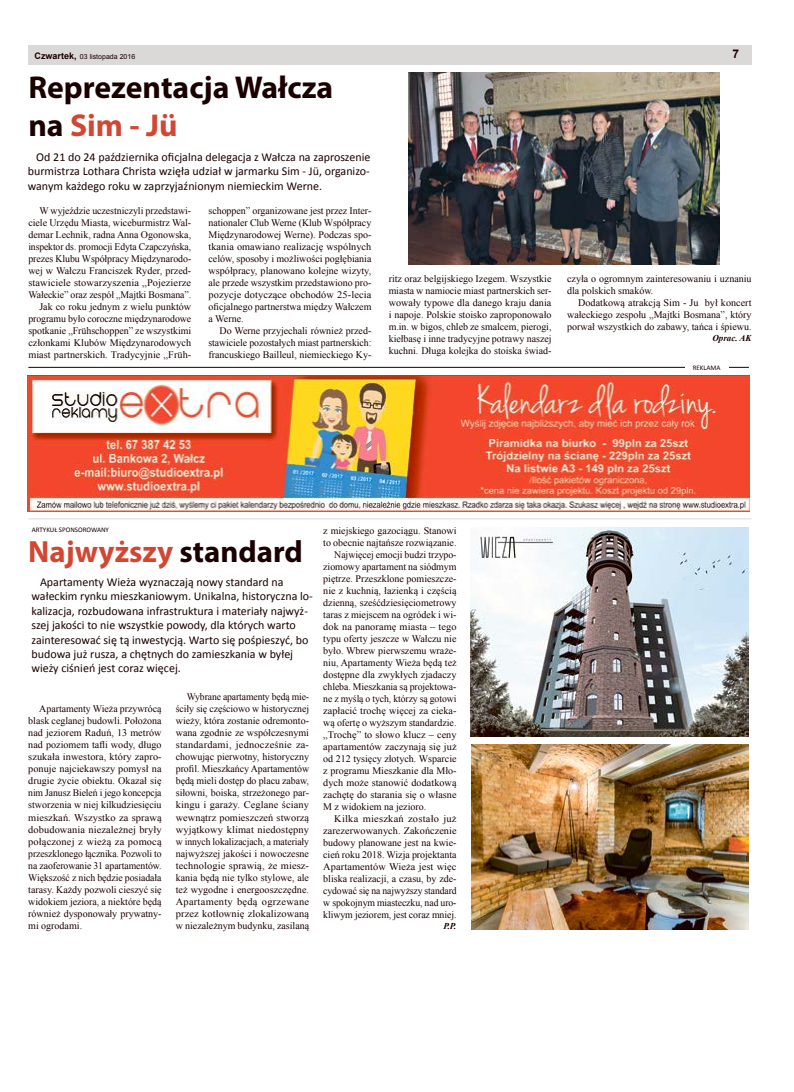
<style>
.page{position:relative;width:794px;height:1092px;background:#fff}
.page>*{position:absolute;margin:0;border:0;box-sizing:border-box;transform-origin:0 0}
.t1{font:700 31.7px/38px "Myriad Pro";color:#1a0000}
.t2{font:700 30.8px "Myriad Pro";color:#d14733}
.t3{font:12px/14.4px "Calibri";color:#1a0000;text-align:justify}
.t4{font:700 12px "Arial";color:#1a0000}
.t5{font:10px/12px "Times New Roman";color:#1a0000;text-align:justify}
.t6{font:10px/12px "Times New Roman";color:#1a0000;text-align:justify;scale:.96 1}
.t7{font:10px "Times New Roman";color:#1a0000;scale:1.04 1}
.t8{font:10px "Times New Roman";letter-spacing:.025em;color:#1a0000;scale:1.04 1}
.t9{font:italic 700 9px "Times New Roman";color:#1a0000}
.t10{font:7px "Calibri";color:#1a0000}
.t11{font:7px "Arial";color:#1a0000}
.s1{font-weight:700;font-size:9px}
.s2{color:#d14733}
.s3{color:#1a0000}
</style>
<div class="page">
<div style="left:28px;top:45px;width:723px;height:19px;background:#dbd9d7"></div>
<hr style="left:28px;top:367px;width:721px;height:1px;background:#1a0000">
<div style="left:685px;top:364px;width:43px;height:6px;background:#fff"></div>
<hr style="left:28px;top:518px;width:723px;height:1px;background:#dbd9d7">
<img style="left:28px;top:375px;width:722px;height:136px">
<img style="left:408px;top:72px;width:311px;height:192px">
<img style="left:472px;top:744px;width:277px;height:185px">
<img style="left:470px;top:527px;width:279px;height:209px">
<p class="t11" style="left:35px;top:52px;width:102px"><span class="s1">Czwartek,</span> 03 listopada 2016</p>
<p class="t4" style="left:732px;top:46px;width:8px">7</p>
<h1 class="t1" style="left:28px;top:67px;width:306px">Reprezentacja Wałcza na <span class="s2">Sim - Jü</span></h1>
<p class="t3" style="left:28px;top:150px;width:344px;text-indent:9px">Od 21 do 24 października oficjalna delegacja z Wałcza na zaproszenie burmistrza Lothara Christa wzięła udział w jarmarku Sim - Jü, organizo&shy;wanym każdego roku w zaprzyjaźnionym niemieckim Werne.</p>
<p class="t5" style="left:208px;top:204px;width:164px">schoppen” organizowane jest przez Inter&shy;nationaler Club Werne (Klub Współpracy Międzynarodowej Werne). Podczas spo&shy;tkania omawiano realizację wspólnych celów, sposoby i możliwości pogłębiania współpracy, planowano kolejne wizyty, ale przede wszystkim przedstawiono pro&shy;pozycje dotyczące obchodów 25-lecia oficjalnego partnerstwa między Wałczem a Werne.</p>
<p class="t5" style="left:208px;top:324px;width:164px;text-indent:11px">Do Werne przyjechali również przed&shy;stawiciele pozostałych miast partnerskich: francuskiego Bailleul, niemieckiego Ky-</p>
<p class="t5" style="left:28px;top:204px;width:164px;text-align:right">W wyjeździe uczestniczyli przedstawi&shy;ciele Urzędu Miasta, wiceburmistrz Wal&shy;demar Lechnik, radna Anna Ogonowska, inspektor ds. promocji Edyta Czapczyńska, prezes Klubu Współpracy Międzynarodo&shy;wej w Wałczu Franciszek Ryder, przed&shy;stawiciele stowarzyszenia „Pojezierze Wałeckie” oraz zespół „Majtki Bosmana”.<br>Jak co roku jednym z wielu punktów programu było coroczne międzynarodowe spotkanie „Frühschoppen” ze wszystkimi członkami Klubów Międzynarodowych miast partnerskich. Tradycyjnie „Früh-</p>
<p class="t5" style="left:389px;top:272px;width:164px">ritz oraz belgijskiego Izegem. Wszystkie miasta w namiocie miast partnerskich ser&shy;wowały typowe dla danego kraju dania i napoje. Polskie stoisko zaproponowało m.in. w bigos, chleb ze smalcem, pierogi, kiełbasę i inne tradycyjne potrawy naszej kuchni. Długa kolejka do stoiska świad-</p>
<p class="t5" style="left:567px;top:272px;width:186px">czyła o ogromnym zainteresowaniu i uznaniu dla polskich smaków.</p>
<p class="t5" style="left:567px;top:296px;width:186px;text-indent:11px">Dodatkową atrakcją Sim - Ju był koncert wałeckiego zespołu „Majtki Bosmana”, który porwał wszystkich do zabawy, tańca i śpiewu.</p>
<p class="t9" style="left:712px;top:331px;width:41px">Oprac. AK</p>
<p class="t10" style="left:692px;top:363px;width:29px">REKLAMA</p>
<p class="t10" style="left:32px;top:525px;width:79px">ARTYKUŁ SPONSOROWANY</p>
<h2 class="t2" style="left:28px;top:532px;width:276px">Najwyższy <span class="s3">standard</span></h2>
<p class="t3" style="left:31px;top:574px;width:283px;text-align:left;text-indent:9px">Apartamenty Wieża wyznaczają nowy standard na wałeckim rynku mieszkaniowym. Unikalna, historyczna lo&shy;kalizacja, rozbudowana infrastruktura i materiały najwyż&shy;szej jakości to nie wszystkie powody, dla których warto zainteresować się tą inwestycją. Warto się pośpieszyć, bo budowa już rusza, a chętnych do zamieszkania w byłej wieży ciśnień jest coraz więcej.</p>
<p class="t5" style="left:28px;top:703px;width:135px;text-indent:11px">Apartamenty Wieża przywrócą blask ceglanej budowli. Położona nad jeziorem Raduń, 13 metrów nad poziomem tafli wody, długo szukała inwestora, który zapro&shy;ponuje najciekawszy pomysł na drugie życie obiektu. Okazał się nim Janusz Bieleń i jego koncepcja stworzenia w niej kilkudziesięciu mieszkań. Wszystko za sprawą dobudowania niezależnej bryły połączonej z wieżą za pomocą przeszklonego łącznika. Pozwoli to na zaoferowanie 31 apartamentów.<br>Większość z nich będzie posiadała tarasy. Każdy pozwoli cieszyć się widokiem jeziora, a niektóre będą również dysponowały prywatny&shy;mi ogrodami.</p>
<p class="t6" style="left:176px;top:691px;width:140px;text-indent:11px">Wybrane apartamenty będą mie&shy;ściły się częściowo w historycznej wieży, która zostanie odremonto&shy;wana zgodnie ze współczesnymi standardami, jednocześnie za&shy;chowując pierwotny, historyczny profil. Mieszkańcy Apartamentów będą mieli dostęp do placu zabaw, siłowni, boiska, strzeżonego par&shy;kingu i garaży. Ceglane ściany wewnątrz pomieszczeń stworzą wyjątkowy klimat niedostępny w innych lokalizacjach, a materiały najwyższej jakości i nowoczesne technologie sprawią, że miesz&shy;kania będą nie tylko stylowe, ale też wygodne i energooszczędne.<br>Apartamenty będą ogrzewane przez kotłownię zlokalizowaną w niezależnym budynku, zasilaną</p>
<p class="t5" style="left:323px;top:524px;width:135px">z miejskiego gazociągu. Stanowi</p>
<p class="t5" style="left:323px;top:536px;width:135px">to obecnie najtańsze rozwiązanie.</p>
<p class="t5" style="left:334px;top:548px;width:124px">Najwięcej emocji budzi trzypo-</p>
<p class="t5" style="left:323px;top:560px;width:135px">ziomowy apartament na siódmym</p>
<p class="t5" style="left:323px;top:572px;width:135px">piętrze. Przeszklone pomieszcze-</p>
<p class="t5" style="left:323px;top:584px;width:135px">nie z kuchnią, łazienką i częścią</p>
<p class="t5" style="left:323px;top:596px;width:135px">dzienną, sześćdziesięciometrowy</p>
<p class="t5" style="left:323px;top:608px;width:135px">taras z miejscem na ogródek i wi-</p>
<p class="t5" style="left:323px;top:620px;width:135px">dok na panoramę miasta – tego</p>
<p class="t5" style="left:323px;top:632px;width:135px">typu oferty jeszcze w Wałczu nie</p>
<p class="t5" style="left:323px;top:644px;width:135px">było. Wbrew pierwszemu wraże-</p>
<p class="t5" style="left:323px;top:656px;width:135px">niu, Apartamenty Wieża będą też</p>
<p class="t5" style="left:323px;top:668px;width:135px">dostępne dla zwykłych zjadaczy</p>
<p class="t5" style="left:323px;top:680px;width:135px">chleba. Mieszkania są projektowa-</p>
<p class="t5" style="left:323px;top:692px;width:135px">ne z myślą o tych, którzy są gotowi</p>
<p class="t5" style="left:323px;top:704px;width:135px">zapłacić trochę więcej za cieka-</p>
<p class="t5" style="left:323px;top:716px;width:135px">wą ofertę o wyższym standardzie.</p>
<p class="t5" style="left:323px;top:728px;width:135px">„Trochę” to słowo klucz – ceny</p>
<p class="t5" style="left:323px;top:740px;width:135px">apartamentów zaczynają się już</p>
<p class="t5" style="left:323px;top:752px;width:135px">od 212 tysięcy złotych. Wsparcie</p>
<p class="t5" style="left:323px;top:764px;width:135px">z programu Mieszkanie dla Mło-</p>
<p class="t5" style="left:323px;top:776px;width:135px">dych może stanowić dodatkową</p>
<p class="t5" style="left:323px;top:788px;width:135px">zachętę do starania się o własne</p>
<p class="t5" style="left:323px;top:800px;width:105px">M z widokiem na jezioro.</p>
<p class="t8" style="left:334px;top:812px;width:119px">Kilka mieszkań zostało już</p>
<p class="t5" style="left:323px;top:824px;width:135px">zarezerwowanych. Zakończenie</p>
<p class="t5" style="left:323px;top:836px;width:135px">budowy planowane jest na kwie-</p>
<p class="t5" style="left:323px;top:848px;width:135px">cień roku 2018. Wizja projektanta</p>
<p class="t7" style="left:323px;top:860px;width:130px">Apartamentów Wieża jest więc</p>
<p class="t5" style="left:323px;top:872px;width:135px">bliska realizacji, a czasu, by zde-</p>
<p class="t6" style="left:323px;top:884px;width:140px">cydować się na najwyższy standard</p>
<p class="t5" style="left:323px;top:896px;width:135px">w spokojnym miasteczku, nad uro-</p>
<p class="t5" style="left:323px;top:908px;width:135px">kliwym jeziorem, jest coraz mniej.</p>
<p class="t9" style="left:443px;top:919px;width:15px">P.P.</p>
</div>
